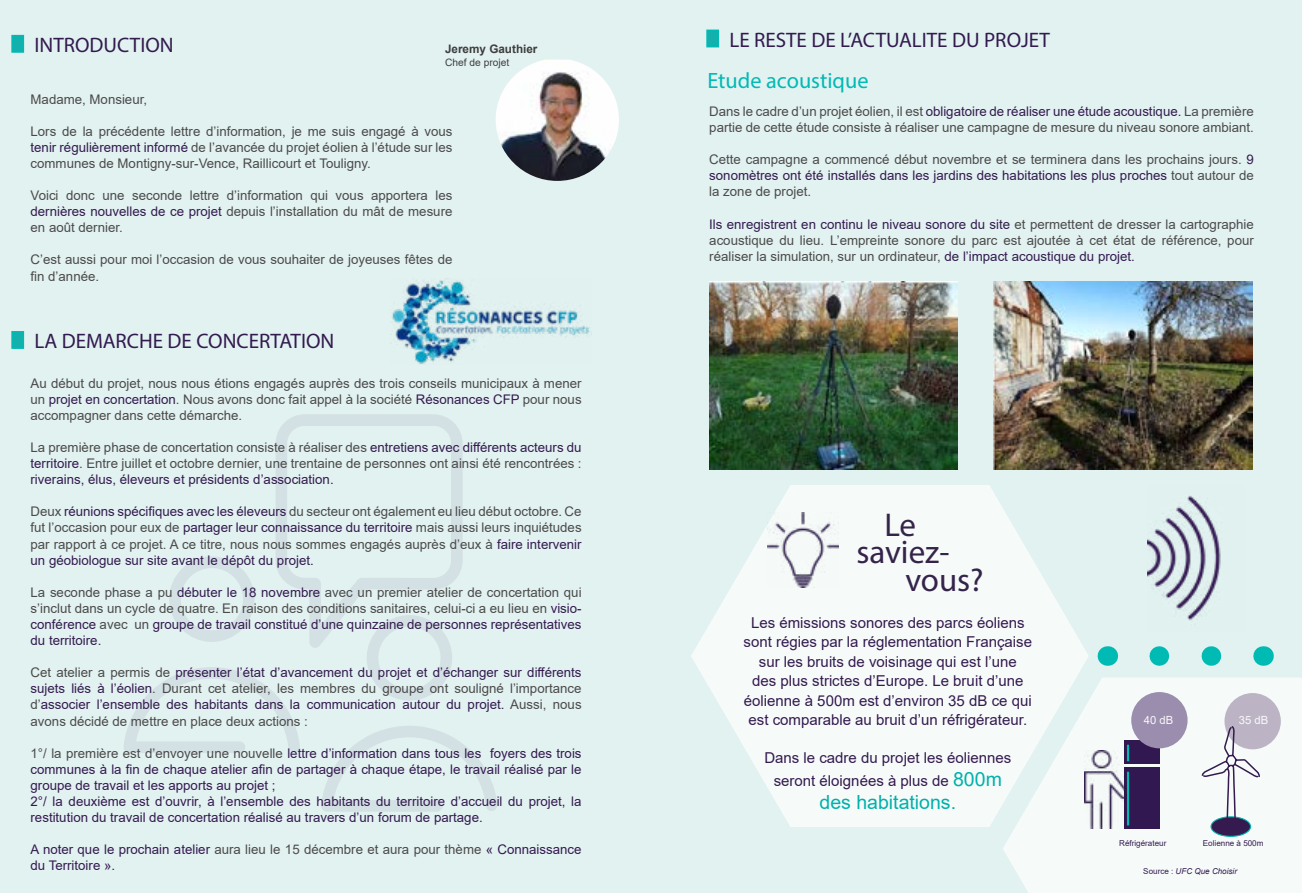
<style>
.page{position:relative;width:1302px;height:893px;background:#fff}
.page>*{position:absolute;margin:0;border:0;box-sizing:border-box;transform-origin:0 0}
.t1{font:33px "Myriad Pro";color:#35244a}
.t2{font:22.2px "Myriad Pro";color:#00bab4}
.t3{font:21px "Myriad Pro";color:#331a4f}
.t4{font:19.5px "Arial";color:#00b1aa}
.t5{font:15px/19.5px "Arial";color:#341a4f;text-align:center}
.t6{font:13.2px/16px "Arial";color:#4b4a4a;text-align:justify}
.t7{font:13.2px/16px "Arial";color:#341a4f}
.t8{font:700 11.7px "Arial";color:#3e3d3d}
.t9{font:11.25px "Arial";color:#fbf8fb}
.t10{font:10.2px "Arial";color:#3e3d3d}
.t11{font:8.1px "Arial";color:#341a4f}
.t12{font:italic 8.1px "Arial";color:#341a4f}
.s1{color:#341a4f}
.s2{color:#4b4a4a}
.s3{color:#4c4a4a}
.s4{font-size:19.5px;color:#00b1aa}
.s5{font-style:normal}
</style>
<div class="page">
<div style="left:0;top:0;width:640px;height:893px;background:#e2f2f1"></div>
<div style="left:640px;top:0;width:661px;height:893px;background:#e2f2f1"></div>
<div style="left:1003px;top:678px;width:298px;height:215px;background:#f6fbfa"></div>
<img style="left:496px;top:60px;width:123px;height:121px">
<div style="left:11px;top:35px;width:13px;height:18px;background:#12b1ad;border:2px solid #00bab4"></div>
<div style="left:706px;top:30px;width:13px;height:17px;background:#12b1ad;border:2px solid #00bab4"></div>
<div style="left:11px;top:331px;width:13px;height:18px;background:#12b1ad;border:2px solid #00bab4"></div>
<svg style="left:691px;top:485px;width:402px;height:344px"></svg>
<img style="left:767px;top:513px;width:71px;height:74px">
<svg style="left:1158px;top:646px;width:64px;height:20px"></svg>
<svg style="left:1107px;top:646px;width:1px;height:20px"></svg>
<svg style="left:1262px;top:646px;width:1px;height:20px"></svg>
<div style="left:1124px;top:767px;width:35px;height:61px;background:#321850"></div>
<div style="left:1124px;top:740px;width:35px;height:24px;background:#321850"></div>
<hr style="left:1126px;top:772px;width:2px;height:53px;background:#00bab4">
<svg style="left:1127px;top:745px;width:1px;height:16px"></svg>
<img style="left:1084px;top:750px;width:41px;height:78px">
<div style="left:1130px;top:692px;width:57px;height:56px;background:#9b8dae;border-radius:50%"></div>
<div style="left:1224px;top:693px;width:56px;height:56px;background:#bcb4c5;border-radius:50%"></div>
<svg style="left:1200px;top:725px;width:60px;height:168px;background:#dcdfe4"></svg>
<img style="left:392px;top:278px;width:198px;height:86px">
<svg style="left:124px;top:414px;width:373px;height:398px"></svg>
<img style="left:709px;top:282px;width:248px;height:188px">
<img style="left:993px;top:282px;width:259px;height:187px">
<img style="left:1147px;top:495px;width:74px;height:126px">
<h3 class="t3" style="left:34px;top:32px;width:141px">INTRODUCTION</h3>
<h3 class="t3" style="left:729px;top:27px;width:322px">LE RESTE DE L’ACTUALITE DU PROJET</h3>
<h2 class="t2" style="left:707px;top:67px;width:163px">Etude acoustique</h2>
<p class="t8" style="left:445px;top:41px;width:94px">Jeremy Gauthier</p>
<p class="t10" style="left:445px;top:55px;width:66px">Chef de projet</p>
<p class="t6" style="left:31px;top:91px;width:118px">Madame, Monsieur,</p>
<p class="t6" style="left:31px;top:123px;width:423px">Lors de la précédente lettre d’information, je me suis engagé à vous <span class="s1">tenir régulièrement informé</span> de l’avancée du projet éolien à l’étude sur les communes de Montigny-sur-Vence, Raillicourt et Touligny.</p>
<p class="t6" style="left:31px;top:187px;width:423px">Voici donc une seconde lettre d’information qui vous apportera les <span class="s1">dernières nouvelles de ce projet</span> depuis l’installation du mât de mesure en août dernier.</p>
<p class="t6" style="left:31px;top:252px;width:423px">C’est aussi pour moi l’occasion de vous souhaiter de joyeuses fêtes de fin d’année.</p>
<p class="t6" style="left:709px;top:103px;width:546px">Dans le cadre d’un projet éolien, il est <span class="s1">obligatoire de réaliser une étude acoustique.</span> La première partie de cette étude consiste à réaliser une campagne de mesure du niveau sonore ambiant.</p>
<p class="t6" style="left:709px;top:151px;width:546px">Cette campagne a commencé début novembre et se terminera dans les prochains jours. <span class="s1">9 sonomètres ont été installés dans les jardins des habitations les plus proches</span> tout autour de la zone de projet.</p>
<p class="t6" style="left:709px;top:216px;width:546px"><span class="s1">Ils enregistrent en continu le niveau sonore du site</span> et permettent de dresser la cartographie acoustique du lieu. L’empreinte sonore du parc est ajoutée à cet état de référence, pour réaliser la simulation, sur un ordinateur, <span class="s1">de l’impact acoustique du projet.</span></p>
<h3 class="t3" style="left:34px;top:328px;width:301px">LA DEMARCHE DE CONCERTATION</h3>
<p class="t6" style="left:31px;top:375px;width:552px">Au début du projet, nous nous étions engagés auprès des trois conseils municipaux à mener un <span class="s1">projet en concertation</span>. Nous avons donc fait appel à la société <span class="s1">Résonances CFP</span> pour nous accompagner dans cette démarche.</p>
<p class="t6" style="left:31px;top:439px;width:552px">La première phase de concertation consiste à réaliser des <span class="s1">entretiens avec différents acteurs du territoire</span>. Entre juillet et octobre dernier, une trentaine de personnes ont ainsi été rencontrées : <span class="s1">riverains, élus, éleveurs et présidents d’association.</span></p>
<p class="t6" style="left:31px;top:504px;width:552px">Deux <span class="s1">réunions spécifiques avec les éleveurs</span> du secteur ont également eu lieu début octobre. Ce fut l’occasion pour eux de <span class="s1">partager leur connaissance du territoire</span> mais aussi leurs inquiétudes par rapport à ce projet. A ce titre, nous nous sommes engagés auprès d’eux à <span class="s1">faire intervenir un géobiologue sur site avant le dépôt du projet.</span></p>
<p class="t6" style="left:31px;top:584px;width:552px">La seconde phase a pu <span class="s1">débuter le 18 novembre</span> avec un premier atelier de concertation qui s’inclut dans un cycle de quatre. En raison des conditions sanitaires, celui-ci a eu lieu en <span class="s1">visio&shy;conférence</span> avec un <span class="s1">groupe de travail constitué d’une quinzaine de personnes représentatives du territoire.</span></p>
<p class="t7" style="left:31px;top:664px;width:552px;text-align:justify"><span class="s2">Cet atelier a permis de</span> présenter l’état d’avancement du projet et d’échanger sur différents sujets liés à l’éolien<span class="s2">. Durant cet atelier, les membres du groupe ont souligné l’importance d’</span>associer l’ensemble des habitants dans la communication autour du projet. <span class="s3">Aussi,</span> <span class="s2">nous avons décidé de mettre en place deux actions :</span></p>
<p class="t7" style="left:31px;top:745px;width:552px"><span class="s2">1°/ la première est d’envoyer une nouvelle</span> lettre d’information dans tous les foyers des trois communes à la fin de chaque atelier afin de partager à chaque étape, le travail réalisé par le groupe de travail et les apports au projet ;<br>2°/ la deuxième est d’ouvrir, à l’ensemble des habitants du territoire d’accueil du projet, la restitution du travail de concertation réalisé au travers d’un forum de partage.</p>
<p class="t7" style="left:31px;top:841px;width:552px">A noter que le prochain atelier <span class="s2">aura lieu le 15 décembre et aura pour thème</span> « Connaissance du Territoire ».</p>
<h1 class="t1" style="left:884px;top:505px;width:33px">Le</h1>
<h1 class="t1" style="left:856px;top:532px;width:95px">saviez-</h1>
<h1 class="t1" style="left:905px;top:559px;width:80px">vous?</h1>
<p class="t5" style="left:743px;top:612px;width:290px">Les émissions sonores des parcs éoliens sont régies par la réglementation Française sur les bruits de voisinage qui est l’une<br>des plus strictes d’Europe. Le bruit d’une éolienne à 500m est d’environ 35 dB ce qui est comparable au bruit d’un réfrigérateur.</p>
<p class="t5" style="left:764px;top:745px;width:248px;line-height:23.4px">Dans le cadre du projet les éoliennes seront éloignées à plus de <span class="s4">800m</span></p>
<h3 class="t4" style="left:819px;top:789px;width:138px">des habitations.</h3>
<p class="t9" style="left:1143px;top:712px;width:31px">40 dB</p>
<p class="t9" style="left:1238px;top:712px;width:31px">35 dB</p>
<p class="t11" style="left:1118px;top:838px;width:49px">Réfrigérateur</p>
<p class="t11" style="left:1202px;top:838px;width:62px">Eolienne à 500m</p>
<p class="t12" style="left:1143px;top:866px;width:95px"><span class="s5">Source :</span> UFC Que Choisir</p>
</div>
